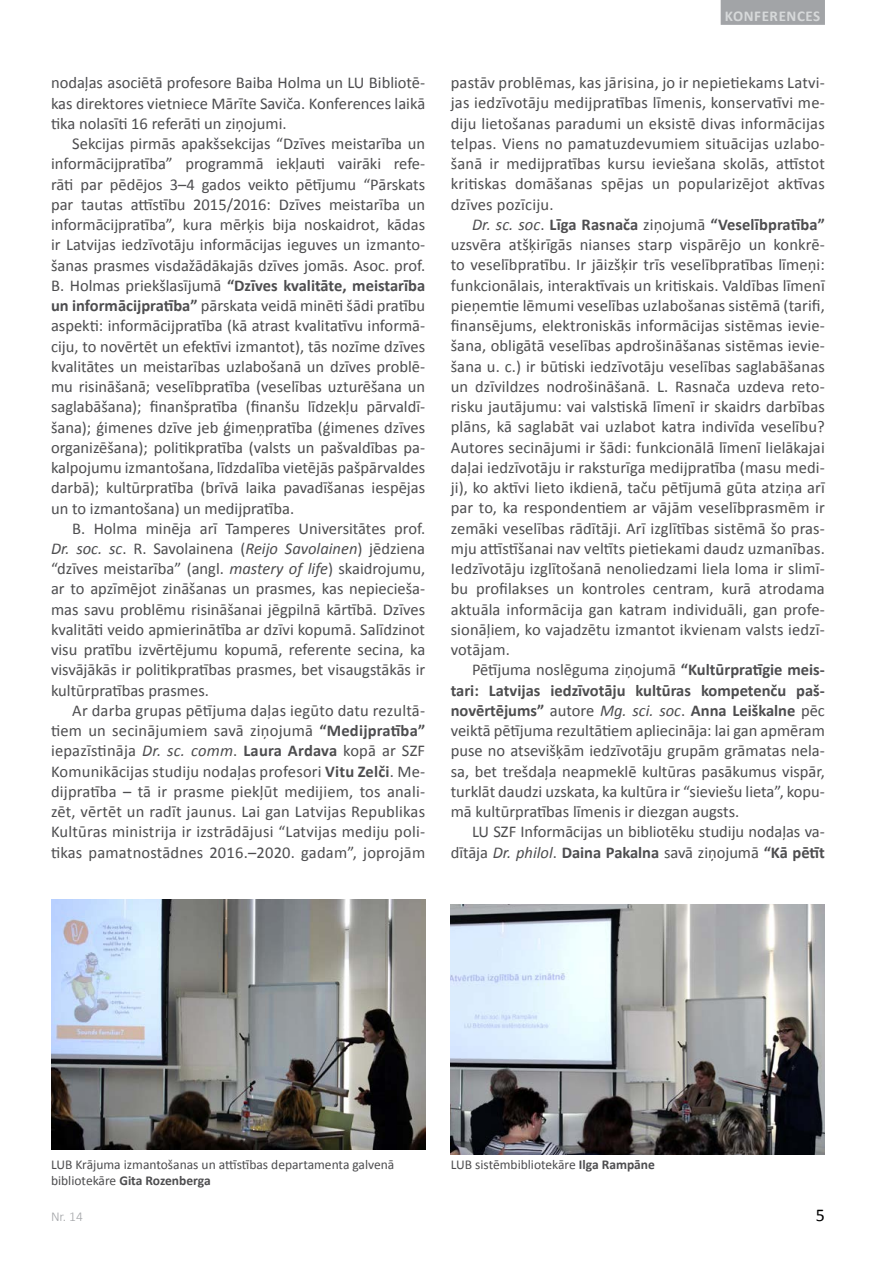
<style>
.page{position:relative;width:893px;height:1263px;background:#fff}
.page>*{position:absolute;margin:0;border:0;box-sizing:border-box;transform-origin:0 0}
.t1{font:18px "Calibri";color:#000}
.t2{font:16.5px/20.2px "Calibri";color:#4d4d4f;text-align:justify}
.t3{font:700 15px "Calibri";letter-spacing:.04em;color:#d7d9da}
.t4{font:13.5px/16.2px "Calibri";color:#4d4d4f}
.t5{font:300 13.5px "Calibri";color:#a2a4a7}
.s1{font-weight:700}
.s2{font-style:italic}
</style>
<div class="page">
<img style="left:51px;top:900px;width:374px;height:250px">
<img style="left:451px;top:904px;width:374px;height:250px">
<div style="left:721px;top:0;width:104px;height:25px;background:#a2a4a7"></div>
<p class="t2" style="left:51px;top:73px;width:376px">nodaļas asociētā profesore Baiba Holma un LU Bibliotē&shy;kas direktores vietniece Mārīte Saviča. Konferences laikā tika nolasīti 16 referāti un ziņojumi.</p>
<p class="t2" style="left:51px;top:133px;width:376px;text-indent:21px">Sekcijas pirmās apakšsekcijas “Dzīves meistarība un informācijpratība” programmā iekļauti vairāki refe&shy;rāti par pēdējos 3–4 gados veikto pētījumu “Pārskats par tautas attīstību 2015/2016: Dzīves meistarība un informācijpratība”, kura mērķis bija noskaidrot, kādas ir Latvijas iedzīvotāju informācijas ieguves un izmanto&shy;šanas prasmes visdažādākajās dzīves jomās. Asoc. prof.<br>B. Holmas priekšlasījumā <span class="s1">“Dzīves kvalitāte, meistarība un informācijpratība”</span> pārskata veidā minēti šādi pratību aspekti: informācijpratība (kā atrast kvalitatīvu informā&shy;ciju, to novērtēt un efektīvi izmantot), tās nozīme dzīves kvalitātes un meistarības uzlabošanā un dzīves problē&shy;mu risināšanā; veselībpratība (veselības uzturēšana un saglabāšana); finanšpratība (finanšu līdzekļu pārvaldī&shy;šana); ģimenes dzīve jeb ģimeņpratība (ģimenes dzīves organizēšana); politikpratība (valsts un pašvaldības pa&shy;kalpojumu izmantošana, līdzdalība vietējās pašpārvaldes darbā); kultūrpratība (brīvā laika pavadīšanas iespējas un to izmantošana) un medijpratība.</p>
<p class="t2" style="left:51px;top:518px;width:376px;text-indent:21px">B. Holma minēja arī Tamperes Universitātes prof.<br><span class="s2">Dr. soc. sc</span>. R. Savolainena (<span class="s2">Reijo Savolainen</span>) jēdziena “dzīves meistarība” (angl. <span class="s2">mastery of life</span>) skaidrojumu, ar to apzīmējot zināšanas un prasmes, kas nepiecieša&shy;mas savu problēmu risināšanai jēgpilnā kārtībā. Dzīves kvalitāti veido apmierinātība ar dzīvi kopumā. Salīdzinot visu pratību izvērtējumu kopumā, referente secina, ka visvājākās ir politikpratības prasmes, bet visaugstākās ir kultūrpratības prasmes.</p>
<p class="t2" style="left:51px;top:700px;width:376px;text-indent:21px">Ar darba grupas pētījuma daļas iegūto datu rezultā&shy;tiem un secinājumiem savā ziņojumā <span class="s1">“Medijpratība” </span>iepazīstināja <span class="s2">Dr. sc. comm</span>. <span class="s1">Laura Ardava</span> kopā ar SZF Komunikācijas studiju nodaļas profesori <span class="s1">Vitu Zelči</span>. Me&shy;dijpratība – tā ir prasme piekļūt medijiem, tos anali&shy;zēt, vērtēt un radīt jaunus. Lai gan Latvijas Republikas Kultūras ministrija ir izstrādājusi “Latvijas mediju poli&shy;tikas pamatnostādnes 2016.–2020. gadam”, joprojām</p>
<p class="t3" style="left:725px;top:6px;width:97px">Konferences</p>
<p class="t2" style="left:451px;top:73px;width:376px">pastāv problēmas, kas jārisina, jo ir nepietiekams Latvi&shy;jas iedzīvotāju medijpratības līmenis, konservatīvi me&shy;diju lietošanas paradumi un eksistē divas informācijas telpas. Viens no pamatuzdevumiem situācijas uzlabo&shy;šanā ir medijpratības kursu ieviešana skolās, attīstot kritiskas domāšanas spējas un popularizējot aktīvas dzīves pozīciju.</p>
<p class="t2" style="left:451px;top:214px;width:376px;text-indent:21px"><span class="s2">Dr. sc. soc</span>. <span class="s1">Līga Rasnača</span> ziņojumā <span class="s1">“Veselībpratība” </span>uzsvēra atšķirīgās nianses starp vispārējo un konkrē&shy;to veselībpratību. Ir jāizšķir trīs veselībpratības līmeņi: funkcionālais, interaktīvais un kritiskais. Valdības līmenī pieņemtie lēmumi veselības uzlabošanas sistēmā (tarifi, finansējums, elektroniskās informācijas sistēmas ievie&shy;šana, obligātā veselības apdrošināšanas sistēmas ievie&shy;šana u. c.) ir būtiski iedzīvotāju veselības saglabāšanas un dzīvildzes nodrošināšanā. L. Rasnača uzdeva reto&shy;risku jautājumu: vai valstiskā līmenī ir skaidrs darbības plāns, kā saglabāt vai uzlabot katra indivīda veselību?<br>Autores secinājumi ir šādi: funkcionālā līmenī lielākajai daļai iedzīvotāju ir raksturīga medijpratība (masu medi&shy;ji), ko aktīvi lieto ikdienā, taču pētījumā gūta atziņa arī par to, ka respondentiem ar vājām veselībprasmēm ir zemāki veselības rādītāji. Arī izglītības sistēmā šo pras&shy;mju attīstīšanai nav veltīts pietiekami daudz uzmanības.<br>Iedzīvotāju izglītošanā nenoliedzami liela loma ir slimī&shy;bu profilakses un kontroles centram, kurā atrodama aktuāla informācija gan katram individuāli, gan profe&shy;sionāļiem, ko vajadzētu izmantot ikvienam valsts iedzī&shy;votājam.</p>
<p class="t2" style="left:451px;top:660px;width:376px;text-indent:21px">Pētījuma noslēguma ziņojumā <span class="s1">“Kultūrpratīgie meis&shy;tari: Latvijas iedzīvotāju kultūras kompetenču paš&shy;novērtējums”</span> autore <span class="s2">Mg. sci. soc</span>. <span class="s1">Anna Leiškalne</span> pēc veiktā pētījuma rezultātiem apliecināja: lai gan apmēram puse no atsevišķām iedzīvotāju grupām grāmatas nela&shy;sa, bet trešdaļa neapmeklē kultūras pasākumus vispār, turklāt daudzi uzskata, ka kultūra ir “sieviešu lieta”, kopu&shy;mā kultūrpratības līmenis ir diezgan augsts.</p>
<p class="t2" style="left:451px;top:822px;width:376px;text-align:right">LU SZF Informācijas un bibliotēku studiju nodaļas va&shy;dītāja <span class="s2">Dr. philol</span>. <span class="s1">Daina Pakalna</span> savā ziņojumā <span class="s1">“Kā pētīt</span></p>
<p class="t4" style="left:51px;top:1156px;width:345px">LUB Krājuma izmantošanas un attīstības departamenta galvenā bibliotekāre <span class="s1">Gita Rozenberga</span></p>
<p class="t4" style="left:451px;top:1156px;width:206px">LUB sistēmbibliotekāre <span class="s1">Ilga Rampāne</span></p>
<p class="t5" style="left:51px;top:1208px;width:33px">Nr. 14</p>
<p class="t1" style="left:816px;top:1204px;width:11px">5</p>
</div>
